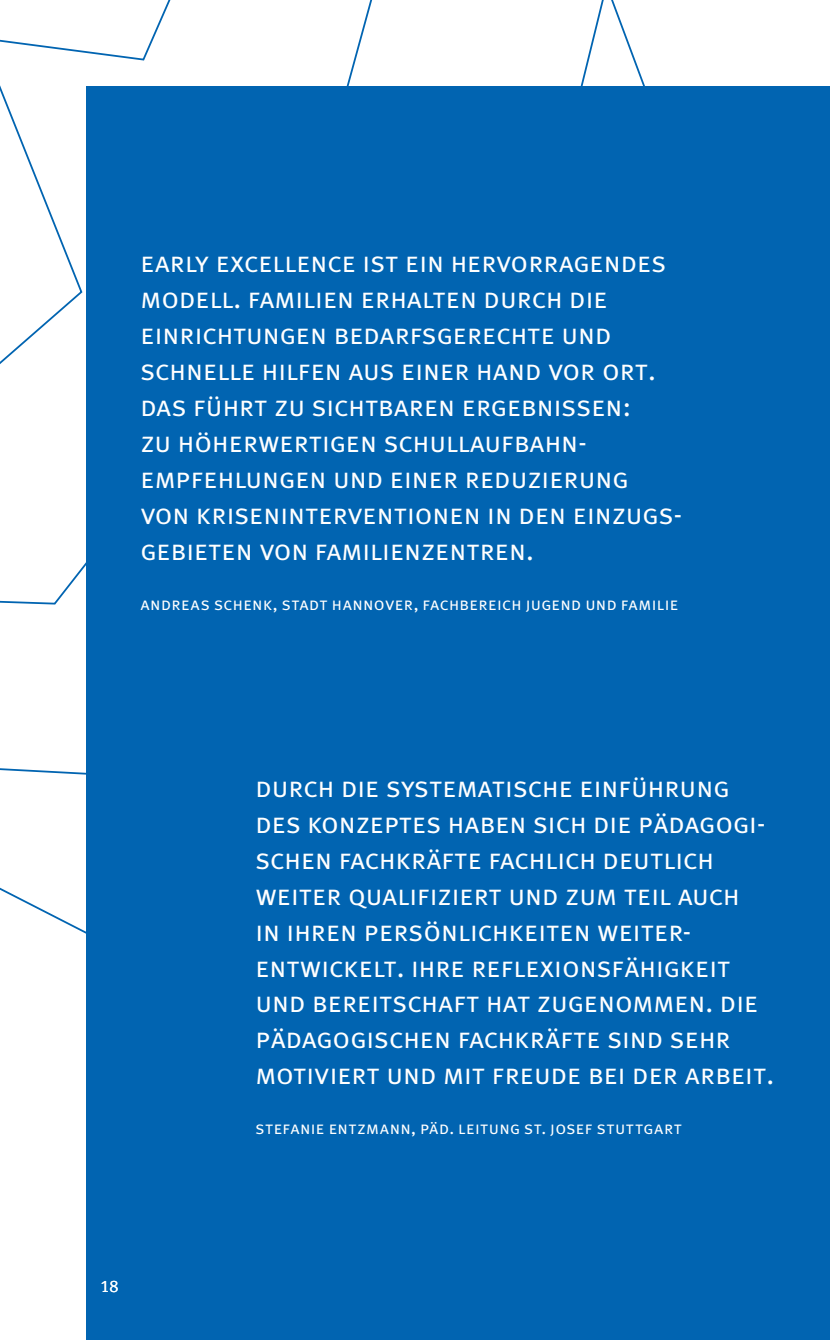
<style>
.page{position:relative;width:830px;height:1340px;background:#fff}
.page>*{position:absolute;margin:0;border:0;box-sizing:border-box;transform-origin:0 0}
.t1{font:29.25px/36px "Meta Plus Normal Caps";color:#fff}
.t2{font:18px "Meta Plus Normal Caps";letter-spacing:.015em;color:#fff}
.t3{font:16.88px "Meta Plus Normal Caps";color:#fff}
</style>
<div class="page">
<svg style="left:0;top:0;width:372px;height:605px"></svg>
<div style="left:86px;top:86px;width:743px;height:1253px;background:#0164b1"></div>
<p class="t1" style="left:140px;top:244px;width:540px">early excellence ist ein hervorragendes modell. familien erhalten durch die einrichtungen bedarfsgerechte und schnelle hilfen aus einer hand vor ort. das führt zu sichtbaren ergebnissen:<br>zu höherwertigen schullaufbahn&shy;empfehlungen und einer reduzierung von kriseninterventionen in den einzugs&shy;gebieten von familienzentren.</p>
<p class="t2" style="left:140px;top:593px;width:539px">andreas schenk, stadt hannover, fachbereich jugend und familie</p>
<p class="t3" style="left:100px;top:1276px;width:19px">18</p>
<p class="t1" style="left:255px;top:768px;width:520px">durch die systematische einführung des konzeptes haben sich die pädagogi&shy;schen fachkräfte fachlich deutlich weiter qualifiziert und zum teil auch<br>in ihren persönlichkeiten weiter&shy;entwickelt. ihre reflexionsfähigkeit und bereitschaft hat zugenommen. die pädagogischen fachkräfte sind sehr motiviert und mit freude bei der arbeit.</p>
<p class="t2" style="left:255px;top:1117px;width:428px">stefanie entzmann, päd. leitung st. josef stuttgart</p>
</div>
